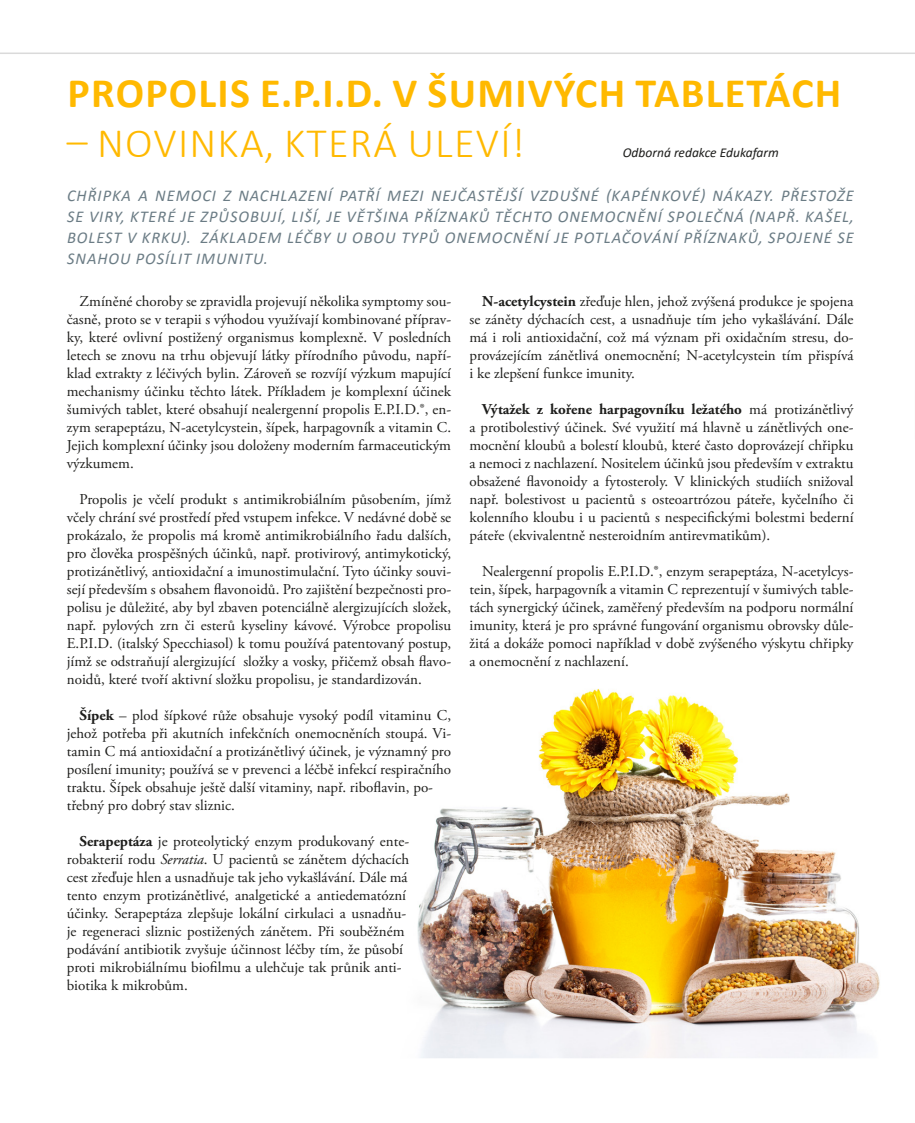
<style>
.page{position:relative;width:915px;height:1123px;background:#fff}
.page>*{position:absolute;margin:0;border:0;box-sizing:border-box;transform-origin:0 0}
.t1{font:700 42px "Calibri";letter-spacing:.03em;color:#ffb900}
.t2{font:300 42px "Calibri";letter-spacing:.03em;color:#ffb900}
.t3{font:italic 16.5px/21px "Calibri";letter-spacing:.06em;color:#6b7c85;text-align:justify}
.t4{font:15px/18px "Adobe Garamond Pro";color:#1d1d1b;text-align:justify}
.t5{font:italic 13.5px "Calibri";color:#1d1d1b}
.s1{font-weight:700}
.s2{font-style:italic}
</style>
<div class="page">
<hr style="left:0;top:53px;width:914px;height:1px;background:#dadada">
<img style="left:417px;top:688px;width:463px;height:370px">
<h1 class="t1" style="left:68px;top:64px;width:775px">PROPOLIS E.P.I.D. V ŠUMIVÝCH TABLETÁCH</h1>
<h1 class="t2" style="left:67px;top:117px;width:459px">– NOVINKA, KTERÁ ULEVÍ!</h1>
<p class="t3" style="left:67px;top:185px;width:788px">CHŘIPKA A NEMOCI Z NACHLAZENÍ PATŘÍ MEZI NEJČASTĚJŠÍ VZDUŠNÉ (KAPÉNKOVÉ) NÁKAZY. PŘESTOŽE SE VIRY, KTERÉ JE ZPŮSOBUJÍ, LIŠÍ, JE VĚTŠINA PŘÍZNAKŮ TĚCHTO ONEMOCNĚNÍ SPOLEČNÁ (NAPŘ. KAŠEL, BOLEST V KRKU). ZÁKLADEM LÉČBY U OBOU TYPŮ ONEMOCNĚNÍ JE POTLAČOVÁNÍ PŘÍZNAKŮ, SPOJENÉ SE SNAHOU POSÍLIT IMUNITU.</p>
<p class="t5" style="left:622px;top:143px;width:157px">Odborná redakce Edukafarm</p>
<p class="t4" style="left:67px;top:293px;width:386px;text-indent:13px">Zmíněné choroby se zpravidla projevují několika symptomy sou&shy;časně, proto se v terapii s výhodou využívají kombinované příprav&shy;ky, které ovlivní postižený organismus komplexně. V posledních letech se znovu na trhu objevují látky přírodního původu, napří&shy;klad extrakty z léčivých bylin. Zároveň se rozvíjí výzkum mapující mechanismy účinku těchto látek. Příkladem je komplexní účinek šumivých tablet, které obsahují nealergenní propolis E.P.I.D.®, en&shy;zym serapeptázu, N-acetylcystein, šípek, harpagovník a vitamin C.<br>Jejich komplexní účinky jsou doloženy moderním farmaceutickým výzkumem.</p>
<p class="t4" style="left:67px;top:491px;width:386px;text-indent:13px">Propolis je včelí produkt s antimikrobiálním působením, jímž včely chrání své prostředí před vstupem infekce. V nedávné době se prokázalo, že propolis má kromě antimikrobiálního řadu dalších, pro člověka prospěšných účinků, např. protivirový, antimykotický, protizánětlivý, antioxidační a imunostimulační. Tyto účinky souvi&shy;sejí především s obsahem flavonoidů. Pro zajištění bezpečnosti pro&shy;polisu je důležité, aby byl zbaven potenciálně alergizujících složek, např. pylových zrn či esterů kyseliny kávové. Výrobce propolisu E.P.I.D. (italský Specchiasol) k tomu používá patentovaný postup, jímž se odstraňují alergizující složky a vosky, přičemž obsah flavo&shy;noidů, které tvoří aktivní složku propolisu, je standardizován.</p>
<p class="t4" style="left:67px;top:707px;width:386px;text-align:left;text-indent:13px"><span class="s1">Šípek</span> – plod šípkové růže obsahuje vysoký podíl vitaminu C, jehož potřeba při akutních infekčních onemocněních stoupá. Vi&shy;tamin C má antioxidační a protizánětlivý účinek, je významný pro posílení imunity; používá se v prevenci a léčbě infekcí respiračního traktu. Šípek obsahuje ještě další vitaminy, např. riboflavin, po&shy;třebný pro dobrý stav sliznic.</p>
<p class="t4" style="left:67px;top:833px;width:344px;text-align:left;text-indent:13px"><span class="s1">Serapeptáza</span> je proteolytický enzym produkovaný ente&shy;robakterií rodu <span class="s2">Serratia</span>. U pacientů se zánětem dýchacích cest zřeďuje hlen a usnadňuje tak jeho vykašlávání. Dále má tento enzym protizánětlivé, analgetické a antiedematózní účinky. Serapeptáza zlepšuje lokální cirkulaci a usnadňu&shy;je regeneraci sliznic postižených zánětem. Při souběžném podávání antibiotik zvyšuje účinnost léčby tím, že působí proti mikrobiálnímu biofilmu a ulehčuje tak průnik anti&shy;biotika k mikrobům.</p>
<p class="t4" style="left:469px;top:293px;width:385px;text-indent:13px"><span class="s1">N-acetylcystein</span> zřeďuje hlen, jehož zvýšená produkce je spojena se záněty dýchacích cest, a usnadňuje tím jeho vykašlávání. Dále má i roli antioxidační, což má význam při oxidačním stresu, do&shy;provázejícím zánětlivá onemocnění; N-acetylcystein tím přispívá i ke zlepšení funkce imunity.</p>
<p class="t4" style="left:469px;top:401px;width:385px;text-indent:13px"><span class="s1">Výtažek z kořene harpagovníku ležatého</span> má protizánětlivý a protibolestivý účinek. Své využití má hlavně u zánětlivých one&shy;mocnění kloubů a bolestí kloubů, které často doprovázejí chřipku a nemoci z nachlazení. Nositelem účinků jsou především v extraktu obsažené flavonoidy a fytosteroly. V klinických studiích snižoval např. bolestivost u pacientů s osteoartrózou páteře, kyčelního či kolenního kloubu i u pacientů s nespecifickými bolestmi bederní páteře (ekvivalentně nesteroidním antirevmatikům).</p>
<p class="t4" style="left:469px;top:563px;width:385px;text-indent:13px">Nealergenní propolis E.P.I.D.®, enzym serapeptáza, N-acetylcys&shy;tein, šípek, harpagovník a vitamin C reprezentují v šumivých table&shy;tách synergický účinek, zaměřený především na podporu normální imunity, která je pro správné fungování organismu obrovsky důle&shy;žitá a dokáže pomoci například v době zvýšeného výskytu chřipky a onemocnění z nachlazení.</p>
</div>
